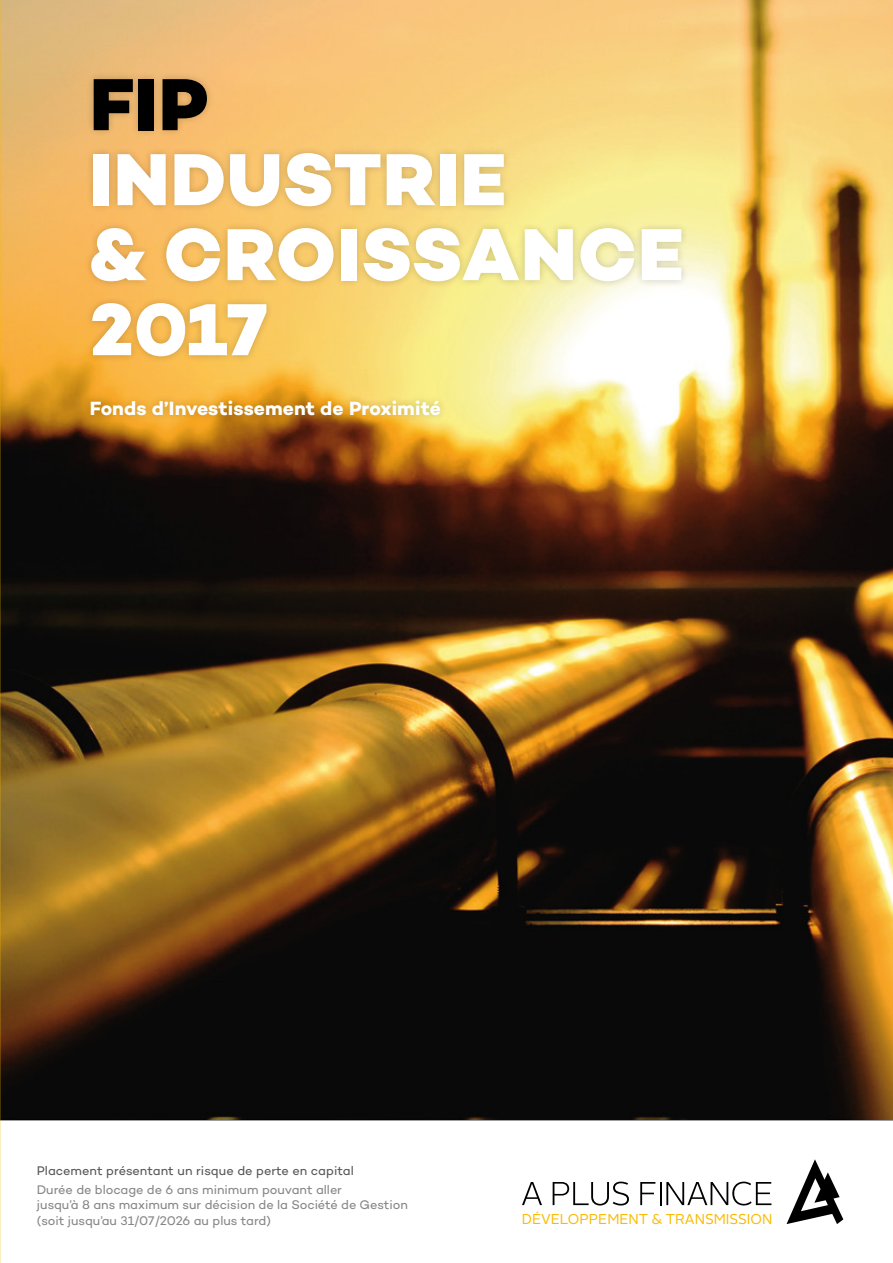
<style>
.page{position:relative;width:893px;height:1263px;background:#fff}
.page>*{position:absolute;margin:0;border:0;box-sizing:border-box;transform-origin:0 0}
.t1{font:800 75px/75px "Campton";letter-spacing:.015em;color:#fff}
.t2{font:800 75px "Campton";color:#000}
.t3{font:700 19.5px "Campton";letter-spacing:.005em;color:#fff}
.t4{font:14.25px "Alright Sans";color:#fbba00}
.t5{font:12.75px/15.3px "Campton";letter-spacing:-.005em;color:#878787}
.t6{font:12.75px "Campton";color:#575756}
</style>
<div class="page">
<img style="left:0;top:0;width:893px;height:1120px">
<div style="left:83px;top:71px;width:606px;height:294px;background:#000;opacity:.2"></div>
<div style="left:83px;top:393px;width:365px;height:30px;background:#000;opacity:.2"></div>
<svg style="left:786px;top:1159px;width:57px;height:65px"></svg>
<svg style="left:522px;top:1182px;width:20px;height:23px"></svg>
<svg style="left:553px;top:1181px;width:76px;height:24px"></svg>
<svg style="left:640px;top:1181px;width:131px;height:24px"></svg>
<h1 class="t2" style="left:90px;top:57px;width:120px">FIP</h1>
<h1 class="t1" style="left:90px;top:142px;width:595px">INDUSTRIE<br>&amp; CROISSANCE<br>2017</h1>
<h2 class="t3" style="left:90px;top:396px;width:352px">Fonds d’Investissement de Proximité</h2>
<p class="t6" style="left:37px;top:1162px;width:318px">Placement présentant un risque de perte en capital</p>
<p class="t5" style="left:37px;top:1182px;width:373px">Durée de blocage de 6 ans minimum pouvant aller<br>jusqu’à 8 ans maximum sur décision de la Société de Gestion (soit jusqu’au 31/07/2026 au plus tard)</p>
<p class="t4" style="left:522px;top:1210px;width:252px">DÉVELOPPEMENT &amp; TRANSMISSION</p>
</div>
